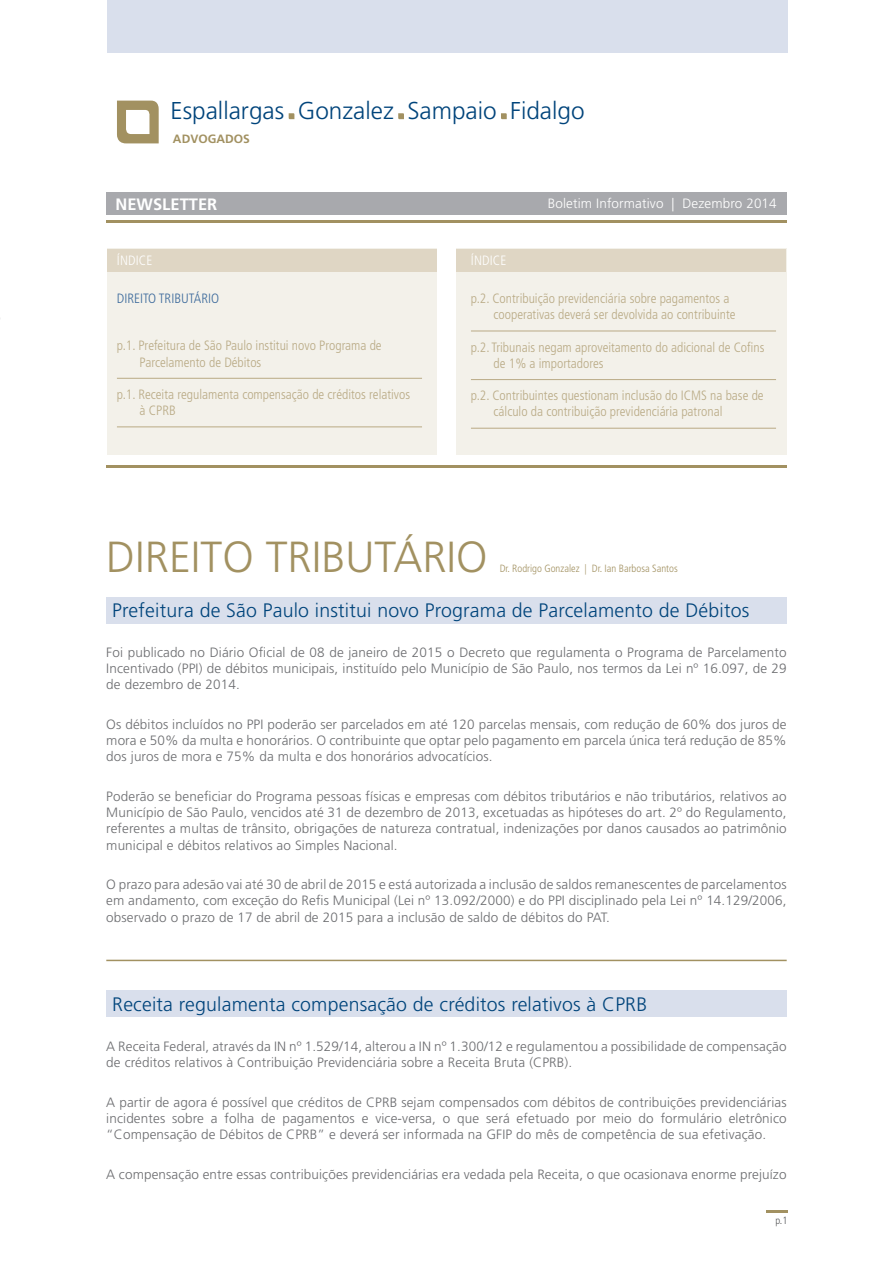
<style>
.page{position:relative;width:893px;height:1263px;background:#fff}
.page>*{position:absolute;margin:0;border:0;box-sizing:border-box;transform-origin:0 0}
.t1{font:300 43.5px "Frutiger LT Std";color:#a29161}
.t2{font:300 24.3px "Frutiger LT Std";color:#00447b}
.t3{font:300 19.5px "Frutiger LT Std";letter-spacing:.01em;color:#00447b}
.t4{font:700 16.5px "Frutiger LT Std";color:#fff}
.t5{font:300 13.5px/16.2px "Frutiger LT Std";letter-spacing:.01em;color:#6c6d70;text-align:justify}
.t6{font:300 condensed 13.5px/16.2px "Frutiger LT Std";color:#b9aa85}
.t7{font:300 13.5px "Frutiger LT Std";letter-spacing:.01em;color:#fff}
.t8{font:300 condensed 13.5px "Frutiger LT Std";color:#3b699b}
.t9{font:300 condensed 13.5px "Frutiger LT Std";letter-spacing:.01em;color:#fff}
.t10{font:700 12px "Frutiger LT Std";color:#a29161}
.t11{font:300 condensed 10.5px "Frutiger LT Std";color:#a29161}
.t12{font:300 condensed 10.5px "Frutiger LT Std";color:#57585a}
</style>
<div class="page">
<svg style="left:289px;top:113px;width:6px;height:6px"></svg>
<svg style="left:398px;top:113px;width:6px;height:6px"></svg>
<svg style="left:501px;top:113px;width:6px;height:6px"></svg>
<svg style="left:117px;top:101px;width:42px;height:42px"></svg>
<hr style="left:106px;top:960px;width:681px;height:1px;background:#a29161">
<div style="left:106px;top:597px;width:681px;height:26px;background:#d9dfec"></div>
<div style="left:106px;top:990px;width:681px;height:27px;background:#d9dfec"></div>
<div style="left:106px;top:192px;width:681px;height:23px;background:#a8a9ad"></div>
<hr style="left:106px;top:220px;width:681px;height:2px;background:#a29161">
<div style="left:457px;top:249px;width:330px;height:206px;background:#f3f1ea"></div>
<div style="left:107px;top:249px;width:330px;height:206px;background:#f3f1ea"></div>
<div style="left:107px;top:249px;width:330px;height:23px;background:#dfd6c4"></div>
<hr style="left:117px;top:378px;width:305px;height:1px;background:#b9aa85">
<hr style="left:117px;top:427px;width:305px;height:1px;background:#b9aa85">
<hr style="left:471px;top:331px;width:305px;height:1px;background:#b9aa85">
<hr style="left:471px;top:379px;width:305px;height:1px;background:#b9aa85">
<hr style="left:471px;top:428px;width:305px;height:1px;background:#b9aa85">
<div style="left:457px;top:249px;width:329px;height:23px;background:#dfd6c4"></div>
<div style="left:107px;top:0;width:680px;height:52px;background:#d9dfec"></div>
<hr style="left:106px;top:466px;width:681px;height:2px;background:#a29161">
<hr style="left:766px;top:1210px;width:21px;height:2px;background:#a29161">
<p class="t2" style="left:171px;top:97px;width:416px">Espallargas Gonzalez Sampaio Fidalgo</p>
<p class="t10" style="left:173px;top:132px;width:78px">ADVOGADOS</p>
<p class="t4" style="left:115px;top:194px;width:103px">NEWSLETTER</p>
<p class="t7" style="left:548px;top:196px;width:230px">Boletim Informativo | Dezembro 2014</p>
<p class="t9" style="left:117px;top:253px;width:37px">ÍNDICE</p>
<p class="t9" style="left:471px;top:253px;width:37px">ÍNDICE</p>
<p class="t8" style="left:117px;top:291px;width:104px">DIREITO TRIBUTÁRIO</p>
<p class="t6" style="left:140px;top:338px;width:244px;text-indent:-23px">p.1. Prefeitura de São Paulo institui novo Programa de<br>Parcelamento de Débitos</p>
<p class="t6" style="left:140px;top:386px;width:272px;text-indent:-23px">p.1. Receita regulamenta compensação de créditos relativos à CPRB</p>
<p class="t6" style="left:494px;top:290px;width:243px;text-indent:-23px">p.2. Contribuição previdenciária sobre pagamentos a cooperativas deverá ser devolvida ao contribuinte</p>
<p class="t6" style="left:494px;top:339px;width:272px;text-indent:-23px">p.2. Tribunais negam aproveitamento do adicional de Cofins de 1% a importadores</p>
<p class="t6" style="left:494px;top:388px;width:272px;text-indent:-23px">p.2. Contribuintes questionam inclusão do ICMS na base de cálculo da contribuição previdenciária patronal</p>
<p class="t1" style="left:106px;top:532px;width:383px">DIREITO TRIBUTÁRIO</p>
<p class="t11" style="left:500px;top:562px;width:179px">Dr. Rodrigo Gonzalez | Dr. Ian Barbosa Santos</p>
<p class="t3" style="left:112px;top:600px;width:639px">Prefeitura de São Paulo institui novo Programa de Parcelamento de Débitos</p>
<p class="t5" style="left:106px;top:644px;width:682px">Foi publicado no Diário Oficial de 08 de janeiro de 2015 o Decreto que regulamenta o Programa de Parcelamento Incentivado (PPI) de débitos municipais, instituído pelo Município de São Paulo, nos termos da Lei nº 16.097, de 29 de dezembro de 2014.</p>
<p class="t5" style="left:106px;top:716px;width:682px">Os débitos incluídos no PPI poderão ser parcelados em até 120 parcelas mensais, com redução de 60% dos juros de mora e 50% da multa e honorários. O contribuinte que optar pelo pagamento em parcela única terá redução de 85% dos juros de mora e 75% da multa e dos honorários advocatícios.</p>
<p class="t5" style="left:106px;top:788px;width:682px">Poderão se beneficiar do Programa pessoas físicas e empresas com débitos tributários e não tributários, relativos ao Município de São Paulo, vencidos até 31 de dezembro de 2013, excetuadas as hipóteses do art. 2º do Regulamento, referentes a multas de trânsito, obrigações de natureza contratual, indenizações por danos causados ao patrimônio municipal e débitos relativos ao Simples Nacional.</p>
<p class="t5" style="left:106px;top:877px;width:682px">O prazo para adesão vai até 30 de abril de 2015 e está autorizada a inclusão de saldos remanescentes de parcelamentos em andamento, com exceção do Refis Municipal (Lei nº 13.092/2000) e do PPI disciplinado pela Lei nº 14.129/2006, observado o prazo de 17 de abril de 2015 para a inclusão de saldo de débitos do PAT.</p>
<p class="t3" style="left:112px;top:993px;width:536px">Receita regulamenta compensação de créditos relativos à CPRB</p>
<p class="t5" style="left:106px;top:1038px;width:682px">A Receita Federal, através da IN nº 1.529/14, alterou a IN nº 1.300/12 e regulamentou a possibilidade de compensação de créditos relativos à Contribuição Previdenciária sobre a Receita Bruta (CPRB).</p>
<p class="t5" style="left:106px;top:1094px;width:682px">A partir de agora é possível que créditos de CPRB sejam compensados com débitos de contribuições previdenciárias incidentes sobre a folha de pagamentos e vice-versa, o que será efetuado por meio do formulário eletrônico “Compensação de Débitos de CPRB” e deverá ser informada na GFIP do mês de competência de sua efetivação.</p>
<p class="t5" style="left:106px;top:1166px;width:682px">A compensação entre essas contribuições previdenciárias era vedada pela Receita, o que ocasionava enorme prejuízo</p>
<p class="t12" style="left:775px;top:1214px;width:14px">p.1</p>
</div>
